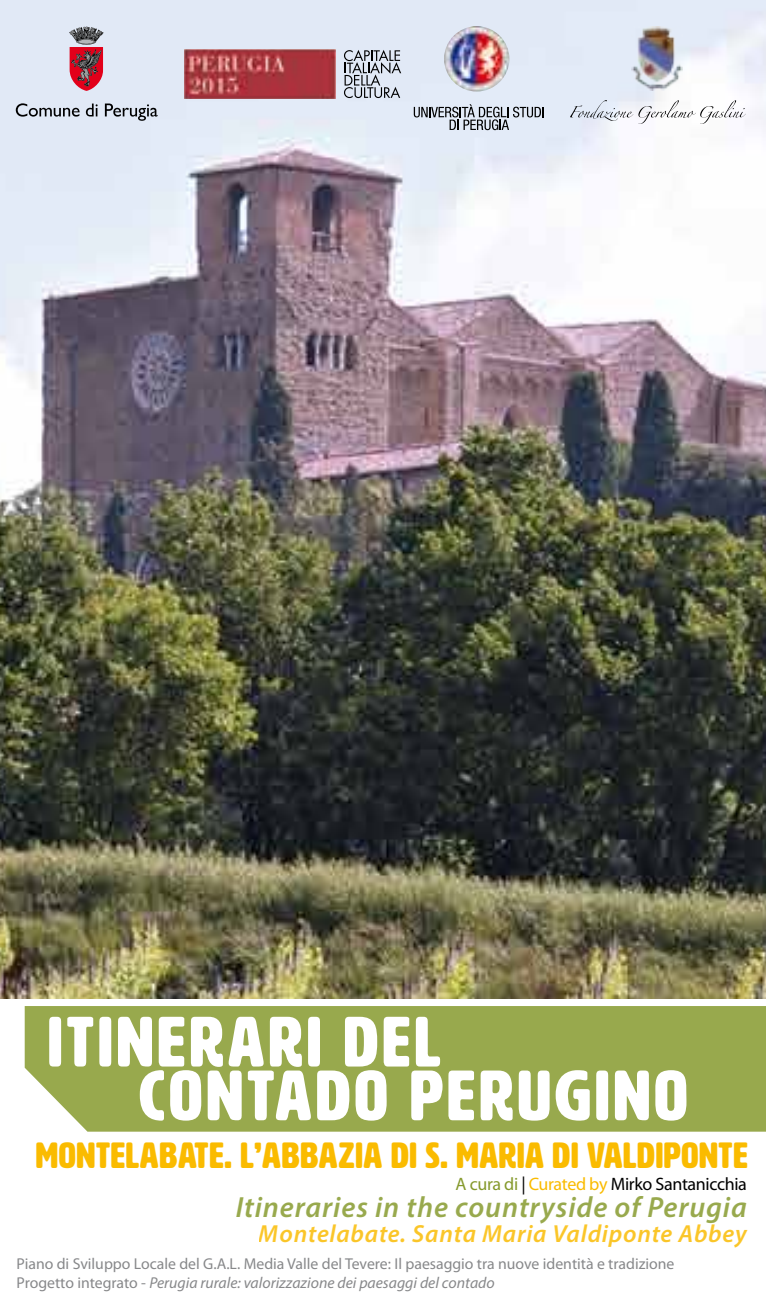
<style>
.page{position:relative;width:766px;height:1308px;background:#fff}
.page>*{position:absolute;margin:0;border:0;box-sizing:border-box;transform-origin:0 0}
.t1{font:69.98px/53.8px "HWT Artz";letter-spacing:.06em;color:#fff}
.t2{font:36px "HWT Artz";letter-spacing:.02em;color:#fabb00}
.t3{font:italic 600 29.25px "Myriad Pro";letter-spacing:.03em;color:#85992c}
.t4{font:italic 600 24.75px "Myriad Pro";letter-spacing:.03em;color:#fabb00}
.t5{font:18px "Myriad Pro";letter-spacing:-.02em;color:#000}
.t6{font:15.75px/18.9px "Myriad Pro";color:#87888a}
.s1{color:#85992c}
.s2{color:#fabb00}
.s3{font-style:italic}
</style>
<div class="page">
<img style="left:0;top:0;width:765px;height:998px">
<img style="left:444px;top:26px;width:65px;height:66px;border-radius:33px">
<svg style="left:413px;top:104px;width:130px;height:26px;background:#aeb4be"></svg>
<img style="left:631px;top:26px;width:51px;height:65px">
<svg style="left:570px;top:100px;width:175px;height:24px"></svg>
<svg style="left:69px;top:27px;width:34px;height:64px;background:#a85663"></svg>
<svg style="left:16px;top:103px;width:63px;height:14px"></svg>
<svg style="left:86px;top:104px;width:12px;height:12px"></svg>
<svg style="left:105px;top:103px;width:53px;height:18px"></svg>
<img style="left:184px;top:49px;width:152px;height:50px">
<svg style="left:344px;top:50px;width:57px;height:48px;background:#a8aeb8"></svg>
<div style="left:25px;top:1006px;width:740px;height:125px;background:#98a94d"></div>
<h1 class="t1" style="left:139px;top:1016px;width:549px;text-indent:-91px">ITINERARI DEL<br>CONTADO PERUGINO</h1>
<h2 class="t2" style="left:36px;top:1136px;width:713px">MONTELABATE. L’ABBAZIA DI S. MARIA DI VALDIPONTE</h2>
<h3 class="t3" style="left:235px;top:1188px;width:512px">Itineraries in the countryside of Perugia</h3>
<h3 class="t4" style="left:259px;top:1217px;width:489px">Montelabate. Santa Maria Valdiponte Abbey</h3>
<p class="t5" style="left:455px;top:1172px;width:293px"><span class="s1">A cura di</span> | <span class="s2">Curated by</span> Mirko Santanicchia</p>
<p class="t6" style="left:17px;top:1254px;width:659px">Piano di Sviluppo Locale del G.A.L. Media Valle del Tevere: Il paesaggio tra nuove identità e tradizione<br>Progetto integrato - <span class="s3">Perugia rurale: valorizzazione dei paesaggi del contado</span></p>
</div>
